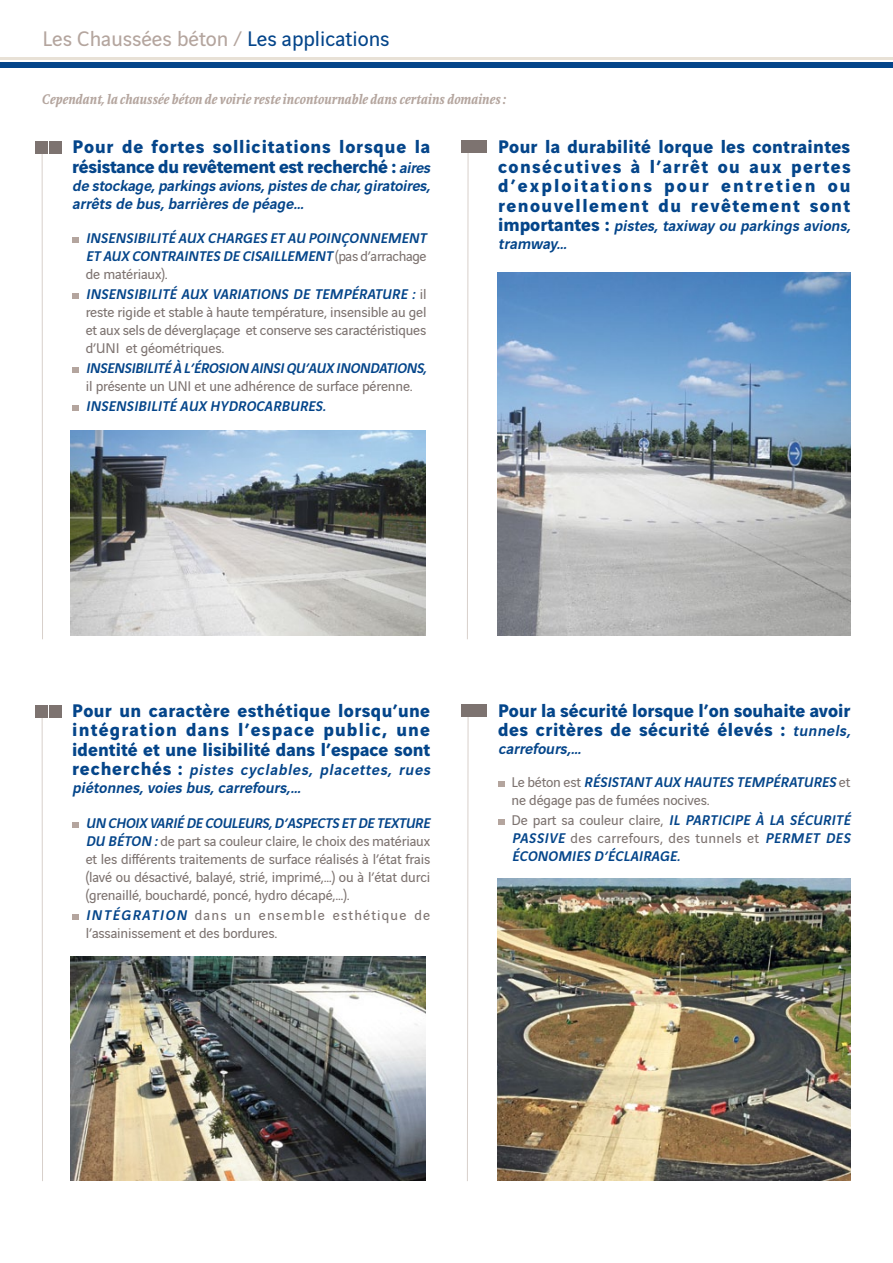
<style>
.page{position:relative;width:893px;height:1263px;background:#fff}
.page>*{position:absolute;margin:0;border:0;box-sizing:border-box;transform-origin:0 0}
.t1{font:22.5px "Vinci Sans";color:#b4a59e}
.t2{font:700 19.5px/19.5px "Vinci Sans";letter-spacing:.025em;color:#04458a;text-align:justify}
.t3{font:700 19.5px/19.5px "Vinci Sans";color:#04458a}
.t4{font:italic 500 16.5px/18px "Vinci Sans";color:#04458a}
.t5{font:15px/18px "Vinci Sans";letter-spacing:-.01em;color:#7d7370;text-align:justify}
.t6{font:italic 500 15px/18px "Vinci Sans";color:#04458a}
.t7{font:italic 700 15px "Vinci Serif";color:#b4a59e;scale:.9 1}
.s1{color:#04458a}
.s2{font-weight:500;font-style:italic;font-size:16.5px}
.s3{font-weight:400;font-style:normal;color:#7d7370}
.s4{font-weight:500;font-style:italic;color:#04458a}
.s5{font-weight:700;font-style:normal;font-size:19.5px}
</style>
<div class="page">
<div style="left:0;top:62px;width:893px;height:6px;background:#04458a"></div>
<hr style="left:0;top:57px;width:893px;height:3px;background:#e8e1d6">
<hr style="left:42px;top:149px;width:1px;height:490px;background:#d8d0cb">
<div style="left:49px;top:142px;width:12px;height:12px;background:#7d7370"></div>
<div style="left:35px;top:142px;width:13px;height:12px;background:#7d7370"></div>
<hr style="left:42px;top:712px;width:1px;height:469px;background:#d8d0cb">
<div style="left:49px;top:705px;width:12px;height:13px;background:#7d7370"></div>
<div style="left:35px;top:705px;width:13px;height:13px;background:#7d7370"></div>
<svg style="left:467px;top:153px;width:2px;height:487px"></svg>
<div style="left:475px;top:140px;width:12px;height:13px;background:#7d7370"></div>
<div style="left:461px;top:140px;width:13px;height:13px;background:#7d7370"></div>
<svg style="left:467px;top:716px;width:2px;height:465px"></svg>
<div style="left:475px;top:704px;width:12px;height:12px;background:#7d7370"></div>
<div style="left:461px;top:704px;width:13px;height:12px;background:#7d7370"></div>
<img style="left:70px;top:431px;width:355px;height:205px">
<img style="left:70px;top:957px;width:355px;height:223px">
<img style="left:497px;top:272px;width:353px;height:364px">
<img style="left:497px;top:878px;width:353px;height:302px">
<div style="left:72px;top:237px;width:7px;height:6px;background:#b4a59e"></div>
<div style="left:72px;top:293px;width:7px;height:6px;background:#b4a59e"></div>
<div style="left:72px;top:367px;width:7px;height:6px;background:#b4a59e"></div>
<div style="left:72px;top:405px;width:7px;height:6px;background:#b4a59e"></div>
<div style="left:72px;top:822px;width:7px;height:6px;background:#b4a59e"></div>
<div style="left:72px;top:914px;width:7px;height:6px;background:#b4a59e"></div>
<div style="left:498px;top:781px;width:7px;height:6px;background:#b4a59e"></div>
<div style="left:498px;top:819px;width:7px;height:6px;background:#b4a59e"></div>
<h1 class="t1" style="left:43px;top:22px;width:348px">Les Chaussées béton / <span class="s1">Les applications</span></h1>
<p class="t7" style="left:43px;top:88px;width:516px">Cependant, la chaussée béton de voirie reste incontournable dans certains domaines :</p>
<h2 class="t2" style="left:72px;top:135px;width:363px">Pour de fortes sollicitations lorsque la résistance du revêtement est recherché : <span class="s2">AIRES</span></h2>
<p class="t4" style="left:72px;top:175px;width:363px">DE STOCKAGE,PARKINGSAVIONS,PISTESDE CHAR,GIRATOIRES,<br>ARRÊTSDE BUS,BARRIÈRESDE PÉAGE…</p>
<p class="t6" style="left:86px;top:227px;width:346px">INSENSI BI LITÉ AUX CHARGES ET AU POI NÇONNEMENT<br>ET AUX CONTRAI NTESDE CISAI LLEMENT <span class="s3">( p a s d ’ a r ra c h a g e de matériaux).</span></p>
<p class="t5" style="left:86px;top:283px;width:342px"><span class="s4">INSENSI BI LITÉ AUX VARIATIONS DE TEMPÉRATURE :</span>i l reste rigide et stable à haute température, insensible au gel et aux sels de déverglaçage et conserve ses caractéristiques d’UNI et géométriques.</p>
<p class="t6" style="left:86px;top:358px;width:346px">INSENSI BI LITÉÀ L’ÉROSION AI NSI QU’AUX I NONDATIONS,</p>
<p class="t5" style="left:86px;top:376px;width:329px">il présente un UNI et une adhérence de surface pérenne.</p>
<p class="t6" style="left:86px;top:396px;width:245px">INSENSI BI LITÉ AUX HYDROCARBURES.</p>
<h2 class="t2" style="left:498px;top:135px;width:354px">Pour la durabilité lorque les contraintes consécutives à l’arrêt ou aux pertes d’exploitations pour entretien ou renouvellement du revêtement sont</h2>
<p class="t4" style="left:498px;top:215px;width:358px"><span class="s5">i m p o rt a n t e s :</span> PISTES,TAXIWAY OU PARKINGSAVIONS,<br>TRAMWAY…</p>
<h2 class="t2" style="left:72px;top:698px;width:360px">Pour un caractère esthétique lorsqu’une intégration dans l’espace public, une identité et une lisibilité dans l’espace sont</h2>
<p class="t4" style="left:72px;top:759px;width:363px"><span class="s5">r e c h e r c h é s :</span> PISTES CYCLABLES, PLACETTES, RUES<br>PIÉTONNES,VOIESBUS,CARREFOURS,…</p>
<p class="t6" style="left:86px;top:813px;width:349px">UN CHOIX VARI ÉDECOULEURS,D’ASPECTSETDETEXTURE<br>DU BÉTON</p>
<p class="t5" style="left:86px;top:831px;width:346px;text-indent:68px"><span class="s4">:</span>de part sa couleur claire, le choix des matériaux et les différents traitements de surface réalisés à l’état frais (lavé ou désactivé, balayé, strié, imprimé,…) ou à l’état durci (grenaillé, bouchardé, poncé, hydro décapé,…).</p>
<p class="t6" style="left:86px;top:905px;width:17px">INTÉGRAT</p>
<p class="t6" style="left:159px;top:905px;width:18px">ION</p>
<p class="t5" style="left:86px;top:905px;width:346px;text-indent:109px">dans un ensemble esthétique de l’assainissement et des bordures.</p>
<h2 class="t3" style="left:498px;top:698px;width:358px">Pour la sécurité lorsque l’on souhaite avoir des critères de sécurité élevés : <span class="s2">TUNNELS,</span></h2>
<p class="t4" style="left:498px;top:738px;width:88px">CARREFOURS,…</p>
<p class="t5" style="left:511px;top:772px;width:340px">L e b é t o n e s t <span class="s4">RÉSISTANT AUX HAUTES TEMPÉRATURES</span> e t ne dégage pas de fumées nocives.</p>
<p class="t6" style="left:511px;top:810px;width:344px;text-align:justify"><span class="s3">De part sa couleur claire,</span> IL PARTICIPE À LA SÉCURITÉ PASSIVE <span class="s3">des carrefours, des tunnels et</span> PERMET DES ÉCONOMI ES D’ÉCLAI RAGE.</p>
</div>
